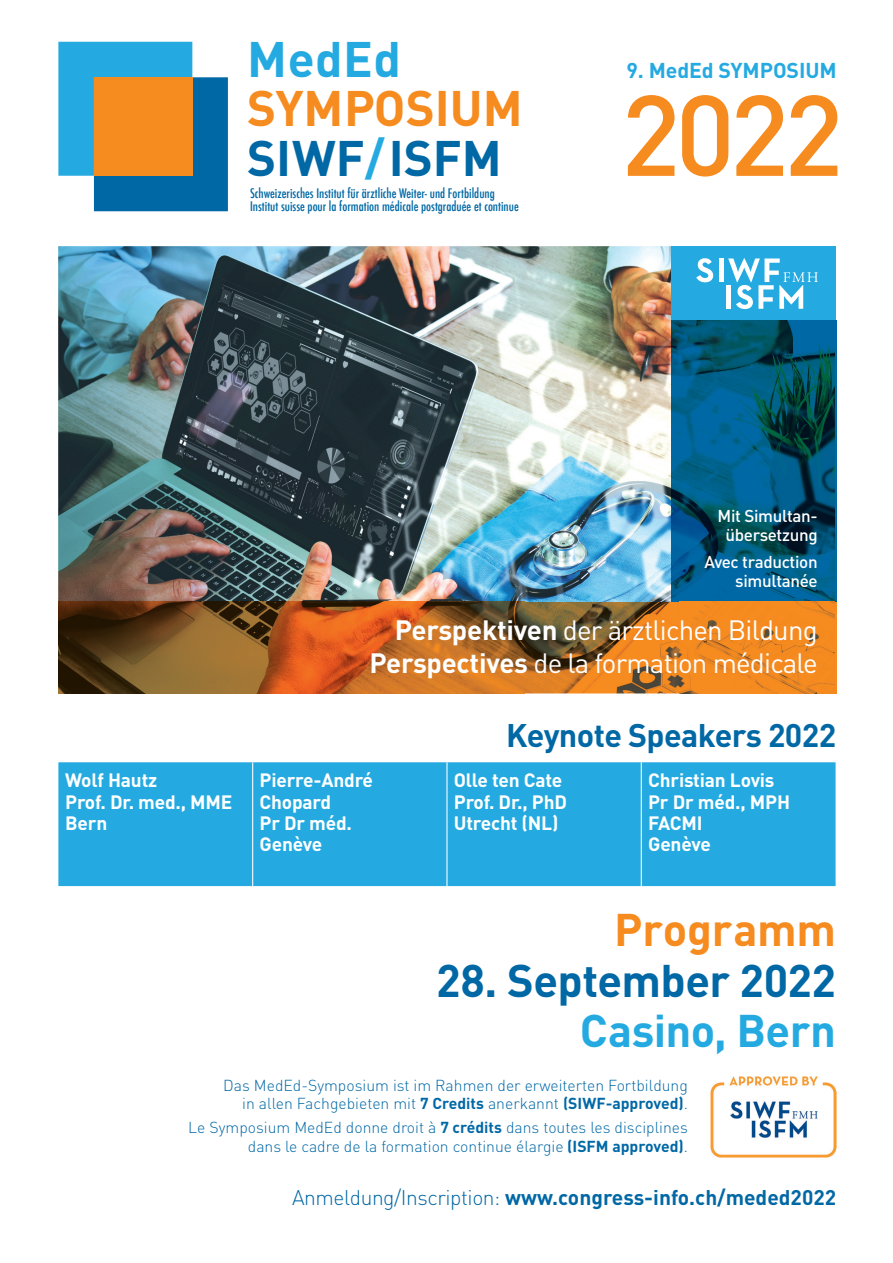
<style>
.page{position:relative;width:893px;height:1263px;background:#fff}
.page>*{position:absolute;margin:0;border:0;box-sizing:border-box;transform-origin:0 0}
.t1{font:500 112.5px "DIN";color:#f68b1f}
.t2{font:700 49.35px/49.3px "DIN";color:#f68b1f}
.t3{font:700 49.35px "DIN";letter-spacing:.01em;color:#24aae1}
.t4{font:700 45.15px "DIN";letter-spacing:-.01em;color:#0068a5}
.t5{font:700 45.15px "DIN";letter-spacing:-.015em;color:#24aae1}
.t6{font:700 45.15px "DIN";letter-spacing:-.005em;color:#f68b1f}
.t7{font:700 32.25px "DIN";letter-spacing:-.02em;color:#0068a5}
.t8{font:27.6px/32.8px "DIN";letter-spacing:-.03em;color:#fff;text-align:right}
.t9{font:700 21.3px "DIN";letter-spacing:-.005em;color:#24aae1}
.t10{font:700 21px "DIN";color:#0068a5}
.t11{font:700 19.05px/21.3px "DIN";letter-spacing:-.01em;color:#fff}
.t12{font:500 16.95px/19px "DIN";letter-spacing:-.02em;color:#fff;text-align:center}
.t13{font:300 15.75px/18.9px "DIN";color:#0068a5;text-align:right}
.t14{font:500 condensed 12.9px/13.6px "Futura";color:#0068a5}
.s1{color:#0068a5}
.s2{color:#24aae1}
.s3{font-weight:700}
.s4{font-weight:300}
</style>
<div class="page">
<img style="left:58px;top:246px;width:614px;height:356px">
<div style="left:672px;top:246px;width:164px;height:74px;background:#24aae1"></div>
<hr style="left:835px;top:320px;width:1px;height:282px;background:#0068a5">
<img style="left:672px;top:320px;width:163px;height:282px">
<svg style="left:696px;top:258px;width:17px;height:24px"></svg>
<div style="left:719px;top:258px;width:5px;height:24px;background:#fff"></div>
<div style="left:726px;top:285px;width:5px;height:24px;background:#fff"></div>
<svg style="left:728px;top:258px;width:90px;height:51px"></svg>
<hr style="left:835px;top:602px;width:1px;height:91px;background:#f68b1f">
<img style="left:58px;top:602px;width:777px;height:91px">
<img style="left:672px;top:602px;width:163px;height:1px">
<svg style="left:58px;top:42px;width:170px;height:169px;background:#3198cb"></svg>
<div style="left:94px;top:77px;width:98px;height:99px;background:#f68b1f"></div>
<div style="left:58px;top:762px;width:777px;height:124px;background:#24aae1"></div>
<hr style="left:252px;top:762px;width:1px;height:124px;background:#fff">
<hr style="left:446px;top:762px;width:1px;height:124px;background:#fff">
<hr style="left:641px;top:762px;width:1px;height:124px;background:#fff">
<img style="left:710px;top:1077px;width:126px;height:80px">
<h2 class="t3" style="left:247px;top:27px;width:156px">MedEd</h2>
<h2 class="t2" style="left:247px;top:82px;width:277px">SYMPOSIUM<br><span class="s1">SIWF</span><span class="s2">/</span><span class="s1">ISFM</span></h2>
<p class="t14" style="left:250px;top:186px;width:270px">Schweizerisches Institut für ärztliche Weiter- und Fortbildung<br>Institut suisse pour la formation médicale postgraduée et continue</p>
<h3 class="t9" style="left:627px;top:56px;width:212px">9. MedEd SYMPOSIUM</h3>
<h1 class="t1" style="left:621px;top:63px;width:224px">2022</h1>
<p class="t12" style="left:718px;top:506px;width:102px">Mit Simultan&shy;übersetzung</p>
<p class="t12" style="left:704px;top:551px;width:115px;text-align:right">Avec traduction simultanée</p>
<h3 class="t8" style="left:369px;top:613px;width:450px"><span class="s3">Perspektiven</span> der ärztlichen Bildung<br><span class="s3">Perspectives</span> de la formation médicale</h3>
<h3 class="t7" style="left:506px;top:714px;width:332px">Keynote Speakers 2022</h3>
<p class="t11" style="left:65px;top:769px;width:169px">Wolf Hautz<br>Prof. Dr. med., MME<br>Bern</p>
<p class="t11" style="left:260px;top:769px;width:115px">Pierre-André<br>Chopard<br>Pr Dr méd.<br>Genève</p>
<p class="t11" style="left:454px;top:769px;width:115px">Olle ten Cate<br>Prof. Dr., PhD<br>Utrecht (NL)</p>
<p class="t11" style="left:648px;top:769px;width:143px">Christian Lovis<br>Pr Dr méd., MPH<br>FACMI<br>Genève</p>
<h3 class="t6" style="left:614px;top:900px;width:224px">Programm</h3>
<h3 class="t4" style="left:436px;top:951px;width:401px">28. September 2022</h3>
<h3 class="t5" style="left:580px;top:1001px;width:258px">Casino, Bern</h3>
<p class="t13" style="left:223px;top:1075px;width:466px">Das MedEd-Symposium ist im Rahmen der erweiterten Fortbildung in allen Fachgebieten mit <span class="s3">7 Credits</span> anerkannt <span class="s3">(SIWF-approved)</span>.</p>
<p class="t13" style="left:188px;top:1118px;width:501px">Le Symposium MedEd donne droit à <span class="s3">7 crédits</span> dans toutes les disciplines dans le cadre de la formation continue élargie <span class="s3">(ISFM approved)</span>.</p>
<h3 class="t10" style="left:292px;top:1184px;width:546px"><span class="s4">Anmeldung/Inscription:</span> www.congress-info.ch/meded2022</h3>
</div>
